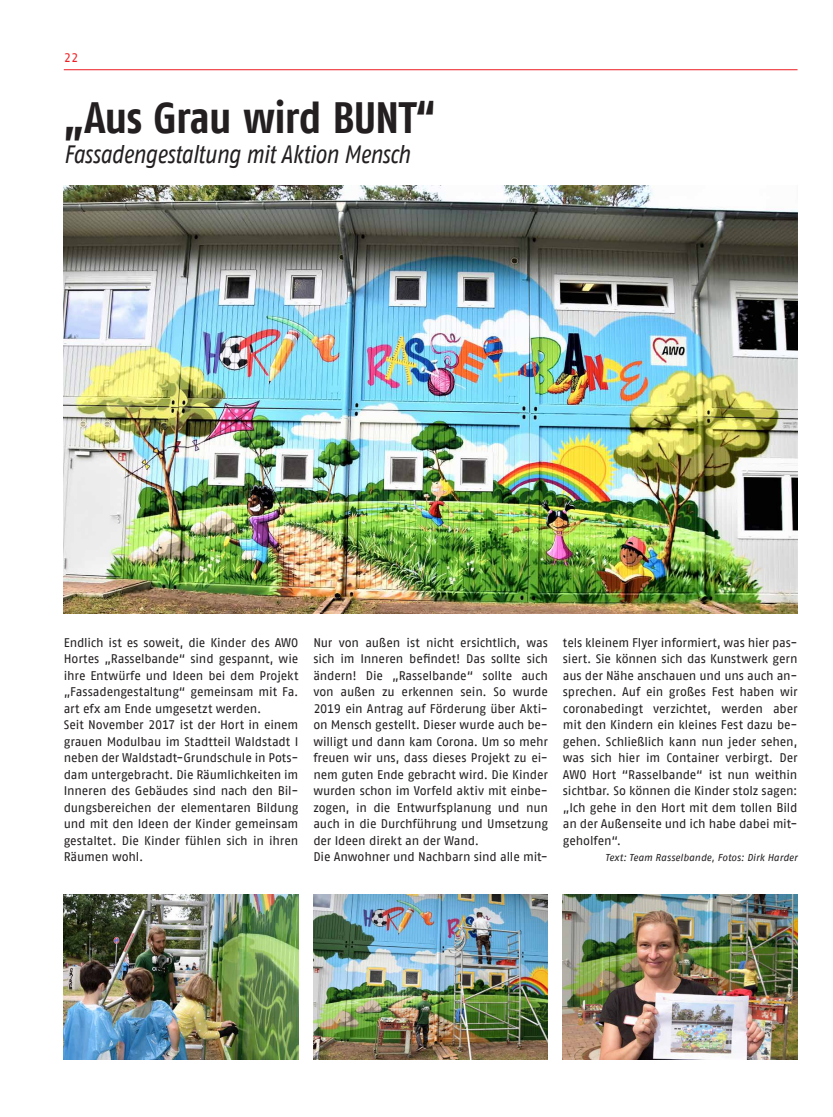
<style>
.page{position:relative;width:833px;height:1117px;background:#fff}
.page>*{position:absolute;margin:0;border:0;box-sizing:border-box;transform-origin:0 0}
.Unterüberschrift{font:700 43.75px "AWO Fago Cond";letter-spacing:-.015em;color:#231f20}
.Unterüberschrift-2{font:italic 25px "AWO Fago Cond";letter-spacing:-.015em;color:#231f20}
.Verfasser{font:12.5px/16.5px "AWO Fago Office";letter-spacing:-.015em;color:#231f20;text-align:justify}
.t1{font:12.5px "AWO Fago Office";color:#ee1d23}
.Verfasser-2{font:italic 10px "AWO Fago Office";color:#231f20}
</style>
<div class="page">
<hr style="left:64px;top:69px;width:733px;height:1px;background:#ee1d23">
<img style="left:64px;top:894px;width:234px;height:164px">
<img style="left:313px;top:894px;width:235px;height:164px">
<img style="left:64px;top:185px;width:733px;height:428px">
<img style="left:563px;top:894px;width:234px;height:164px">
<p class="t1" style="left:64px;top:50px;width:16px">22</p>
<p class="Unterüberschrift" style="left:64px;top:92px;width:373px">„Aus Grau wird BUNT“</p>
<p class="Unterüberschrift-2" style="left:64px;top:140px;width:348px">Fassadengestaltung mit Aktion Mensch</p>
<p class="Verfasser" style="left:64px;top:634px;width:236px">Endlich ist es soweit, die Kinder des AWO Hortes „Rasselbande“ sind gespannt, wie ihre Entwürfe und Ideen bei dem Projekt „Fassadengestaltung“ gemeinsam mit Fa. art efx am Ende umgesetzt werden.</p>
<p class="Verfasser" style="left:64px;top:716px;width:236px">Seit November 2017 ist der Hort in einem grauen Modulbau im Stadtteil Waldstadt I neben der Waldstadt-Grundschule in Pots&shy;dam untergebracht. Die Räumlichkeiten im Inneren des Gebäudes sind nach den Bil&shy;dungsbereichen der elementaren Bildung und mit den Ideen der Kinder gemeinsam gestaltet. Die Kinder fühlen sich in ihren Räumen wohl.</p>
<p class="Verfasser" style="left:313px;top:634px;width:236px">Nur von außen ist nicht ersichtlich, was sich im Inneren befindet! Das sollte sich ändern! Die „Rasselbande“ sollte auch von außen zu erkennen sein. So wurde 2019 ein Antrag auf Förderung über Akti&shy;on Mensch gestellt. Dieser wurde auch be&shy;willigt und dann kam Corona. Um so mehr freuen wir uns, dass dieses Projekt zu ei&shy;nem guten Ende gebracht wird. Die Kinder wurden schon im Vorfeld aktiv mit einbe&shy;zogen, in die Entwurfsplanung und nun auch in die Durchführung und Umsetzung der Ideen direkt an der Wand.</p>
<p class="Verfasser" style="left:313px;top:848px;width:236px">Die Anwohner und Nachbarn sind alle mit-</p>
<p class="Verfasser" style="left:563px;top:634px;width:236px">tels kleinem Flyer informiert, was hier pas&shy;siert. Sie können sich das Kunstwerk gern aus der Nähe anschauen und uns auch an&shy;sprechen. Auf ein großes Fest haben wir coronabedingt verzichtet, werden aber mit den Kindern ein kleines Fest dazu be&shy;gehen. Schließlich kann nun jeder sehen, was sich hier im Container verbirgt. Der AWO Hort “Rasselbande“ ist nun weithin sichtbar. So können die Kinder stolz sagen: „Ich gehe in den Hort mit dem tollen Bild an der Außenseite und ich habe dabei mit&shy;geholfen“.</p>
<p class="Verfasser-2" style="left:605px;top:851px;width:194px">Text: Team Rasselbande, Fotos: Dirk Harder</p>
</div>
